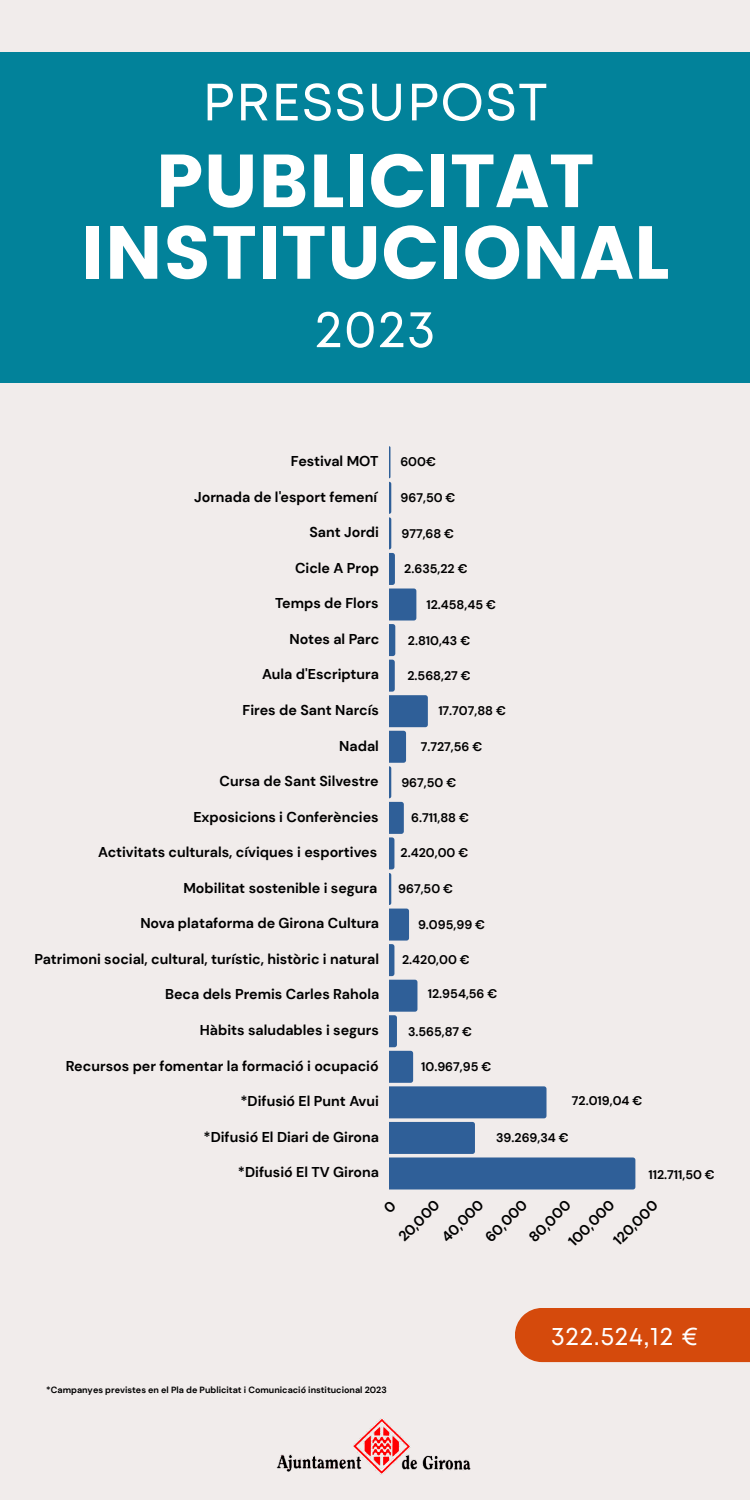
<style>
.page{position:relative;width:750px;height:1500px;background:#f1eceb}
.page>*{position:absolute;margin:0;border:0;box-sizing:border-box;transform-origin:0 0}
.t1{font:74.95px/71.6px "Poppins";color:#fff;text-align:center}
.t2{font:52.35px "Mont";letter-spacing:.03em;color:#fff}
.t3{font:25.55px "Mont";letter-spacing:.03em;color:#fff}
.t4{font:700 14.25px "DM Sans";color:#000}
.t5{font:700 12.5px "DM Sans";color:#000}
.t6{font:700 9px "DM Sans";color:#000}
</style>
<div class="page">
<div style="left:0;top:52px;width:750px;height:330px;background:#02829a"></div>
<img style="left:276px;top:1418px;width:195px;height:57px">
<div style="left:515px;top:1308px;width:235px;height:54px;background:#d54a0c"></div>
<svg style="left:389px;top:446px;width:246px;height:744px"></svg>
<h1 class="t2" style="left:203px;top:82px;width:346px">PRESSUPOST</h1>
<h2 class="t1" style="left:81px;top:145px;width:590px">PUBLICITAT<br>INSTITUCIONAL</h2>
<h2 class="t2" style="left:315px;top:309px;width:122px">2023</h2>
<p class="t4" style="left:291px;top:452px;width:89px">Festival MOT</p>
<p class="t4" style="left:194px;top:487px;width:185px">Jornada de l'esport femení</p>
<p class="t4" style="left:309px;top:523px;width:71px">Sant Jordi</p>
<p class="t4" style="left:295px;top:559px;width:85px">Cicle A Prop</p>
<p class="t4" style="left:275px;top:594px;width:105px">Temps de Flors</p>
<p class="t4" style="left:290px;top:630px;width:91px">Notes al Parc</p>
<p class="t4" style="left:262px;top:665px;width:119px">Aula d'Escriptura</p>
<p class="t4" style="left:243px;top:701px;width:138px">Fires de Sant Narcís</p>
<p class="t4" style="left:339px;top:736px;width:41px">Nadal</p>
<p class="t4" style="left:220px;top:772px;width:161px">Cursa de Sant Silvestre</p>
<p class="t4" style="left:193px;top:807px;width:187px">Exposicions i Conferències</p>
<p class="t4" style="left:98px;top:843px;width:281px">Activitats culturals, cíviques i esportives</p>
<p class="t4" style="left:183px;top:879px;width:196px">Mobilitat sostenible i segura</p>
<p class="t4" style="left:140px;top:914px;width:240px">Nova plataforma de Girona Cultura</p>
<p class="t4" style="left:35px;top:950px;width:346px">Patrimoni social, cultural, turístic, històric i natural</p>
<p class="t4" style="left:165px;top:985px;width:216px">Beca dels Premis Carles Rahola</p>
<p class="t4" style="left:200px;top:1021px;width:181px">Hàbits saludables i segurs</p>
<p class="t4" style="left:66px;top:1056px;width:314px">Recursos per fomentar la formació i ocupació</p>
<p class="t4" style="left:240px;top:1092px;width:140px">*Difusió El Punt Avui</p>
<p class="t4" style="left:203px;top:1128px;width:177px">*Difusió El Diari de Girona</p>
<p class="t4" style="left:238px;top:1163px;width:143px">*Difusió El TV Girona</p>
<h4 class="t5" style="left:400px;top:453px;width:37px">600€</h4>
<h4 class="t5" style="left:401px;top:490px;width:56px">967,50 €</h4>
<h4 class="t5" style="left:401px;top:525px;width:54px">977,68 €</h4>
<h4 class="t5" style="left:404px;top:561px;width:65px">2.635,22 €</h4>
<h4 class="t5" style="left:426px;top:596px;width:71px">12.458,45 €</h4>
<h4 class="t5" style="left:408px;top:632px;width:64px">2.810,43 €</h4>
<h4 class="t5" style="left:407px;top:668px;width:65px">2.568,27 €</h4>
<h4 class="t5" style="left:438px;top:703px;width:69px">17.707,88 €</h4>
<h4 class="t5" style="left:421px;top:739px;width:63px">7.727,56 €</h4>
<h4 class="t5" style="left:401px;top:775px;width:56px">967,50 €</h4>
<h4 class="t5" style="left:411px;top:809px;width:59px">6.711,88 €</h4>
<h4 class="t5" style="left:401px;top:844px;width:69px">2.420,00 €</h4>
<h4 class="t5" style="left:398px;top:881px;width:56px">967,50 €</h4>
<h4 class="t5" style="left:418px;top:917px;width:69px">9.095,99 €</h4>
<h4 class="t5" style="left:402px;top:952px;width:69px">2.420,00 €</h4>
<h4 class="t5" style="left:428px;top:986px;width:71px">12.954,56 €</h4>
<h4 class="t5" style="left:408px;top:1023px;width:66px">3.565,87 €</h4>
<h4 class="t5" style="left:421px;top:1058px;width:72px">10.967,95 €</h4>
<h4 class="t5" style="left:572px;top:1093px;width:72px">72.019,04 €</h4>
<h3 class="t5" style="left:496px;top:1129px;width:74px">39.269,34 €</h3>
<p class="t5" style="left:648px;top:1166px;width:68px">112.711,50 €</p>
<p class="t4" style="left:394px;top:1232px;width:53px;rotate:-45deg">20,000</p>
<p class="t4" style="left:437px;top:1233px;width:54px;rotate:-45deg">40,000</p>
<p class="t4" style="left:481px;top:1233px;width:54px;rotate:-45deg">60,000</p>
<p class="t4" style="left:525px;top:1233px;width:54px;rotate:-45deg">80,000</p>
<p class="t4" style="left:564px;top:1237px;width:60px;rotate:-45deg">100,000</p>
<p class="t4" style="left:609px;top:1236px;width:58px;rotate:-45deg">120,000</p>
<p class="t6" style="left:46px;top:1384px;width:342px">*Campanyes previstes en el Pla de Publicitat i Comunicació institucional 2023</p>
<h4 class="t3" style="left:551px;top:1326px;width:148px">322.524,12 €</h4>
</div>
